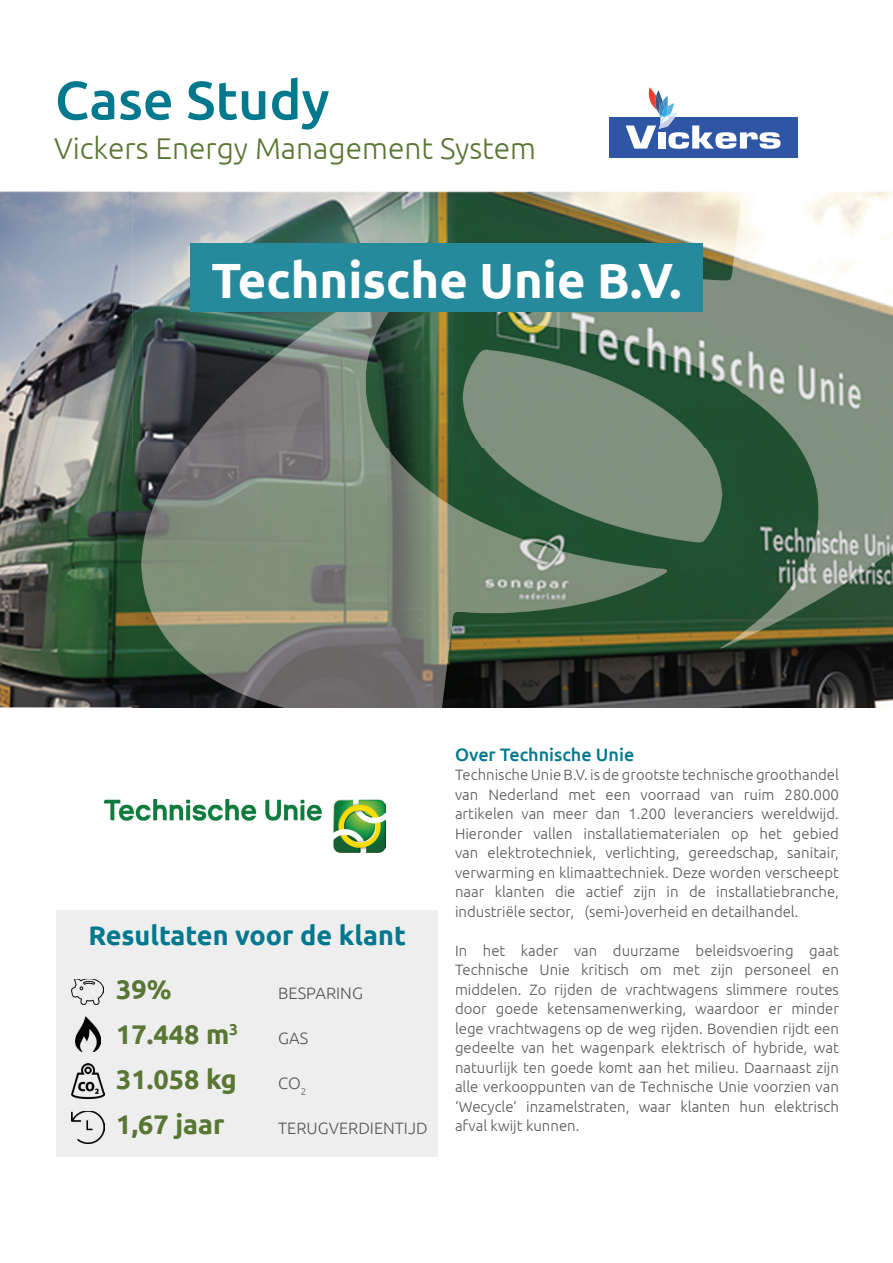
<style>
.page{position:relative;width:893px;height:1263px;background:#fff}
.page>*{position:absolute;margin:0;border:0;box-sizing:border-box;transform-origin:0 0}
.t1{font:500 54px "Ubuntu";color:#00788d}
.t2{font:700 49.5px "Ubuntu";color:#fff}
.t3{font:300 30px "Ubuntu";color:#597633}
.t4{font:700 27px "Ubuntu";color:#597633}
.t5{font:700 27px "Ubuntu";color:#00788d}
.t6{font:500 18px "Ubuntu";color:#00788d}
.t7{font:300 16.5px "Ubuntu";color:#57585a}
.t8{font:300 15px/19.5px "Ubuntu";color:#57585a;text-align:justify}
</style>
<div class="page">
<img style="left:105px;top:799px;width:280px;height:53px">
<img style="left:0;top:191px;width:132px;height:516px">
<img style="left:132px;top:191px;width:761px;height:516px">
<div style="left:190px;top:244px;width:513px;height:68px;background:#258a9c"></div>
<div style="left:609px;top:117px;width:188px;height:41px;background:#2f56a4"></div>
<svg style="left:626px;top:87px;width:155px;height:62px"></svg>
<div style="left:56px;top:910px;width:382px;height:247px;background:#eeeeef"></div>
<img style="left:71px;top:1063px;width:34px;height:35px">
<img style="left:76px;top:1017px;width:25px;height:35px">
<img style="left:72px;top:1111px;width:33px;height:33px">
<img style="left:72px;top:979px;width:32px;height:25px">
<h1 class="t1" style="left:55px;top:66px;width:276px">Case Study</h1>
<h3 class="t3" style="left:54px;top:130px;width:484px">Vickers Energy Management System</h3>
<h2 class="t2" style="left:211px;top:251px;width:471px">Technische Unie B.V.</h2>
<h3 class="t5" style="left:88px;top:919px;width:319px">Resultaten voor de klant</h3>
<h3 class="t4" style="left:116px;top:973px;width:57px">39%</h3>
<p class="t7" style="left:278px;top:983px;width:86px">BESPARING</p>
<h3 class="t4" style="left:116px;top:1018px;width:124px">17.448 m<sup>3</sup></h3>
<p class="t7" style="left:278px;top:1028px;width:32px">GAS</p>
<h3 class="t4" style="left:116px;top:1063px;width:122px">31.058 kg</h3>
<p class="t7" style="left:278px;top:1073px;width:30px">CO<sub>2</sub></p>
<h3 class="t4" style="left:116px;top:1108px;width:110px">1,67 jaar</h3>
<p class="t7" style="left:278px;top:1118px;width:151px">TERUGVERDIENTIJD</p>
<p class="t6" style="left:455px;top:743px;width:181px">Over Technische Unie</p>
<p class="t8" style="left:455px;top:765px;width:385px">Technische Unie B.V. is de grootste technische groothandel van Nederland met een voorraad van ruim 280.000 artikelen van meer dan 1.200 leveranciers wereldwijd.<br>Hieronder vallen installatiematerialen op het gebied van elektrotechniek, verlichting, gereedschap, sanitair, verwarming en klimaattechniek. Deze worden verscheept naar klanten die actief zijn in de installatiebranche, industriële sector, (semi-)overheid en detailhandel.</p>
<p class="t8" style="left:455px;top:940px;width:385px">In het kader van duurzame beleidsvoering gaat Technische Unie kritisch om met zijn personeel en middelen. Zo rijden de vrachtwagens slimmere routes door goede ketensamenwerking, waardoor er minder lege vrachtwagens op de weg rijden. Bovendien rijdt een gedeelte van het wagenpark elektrisch of hybride, wat natuurlijk ten goede komt aan het milieu. Daarnaast zijn alle verkooppunten van de Technische Unie voorzien van ‘Wecycle’ inzamelstraten, waar klanten hun elektrisch afval kwijt kunnen.</p>
</div>
